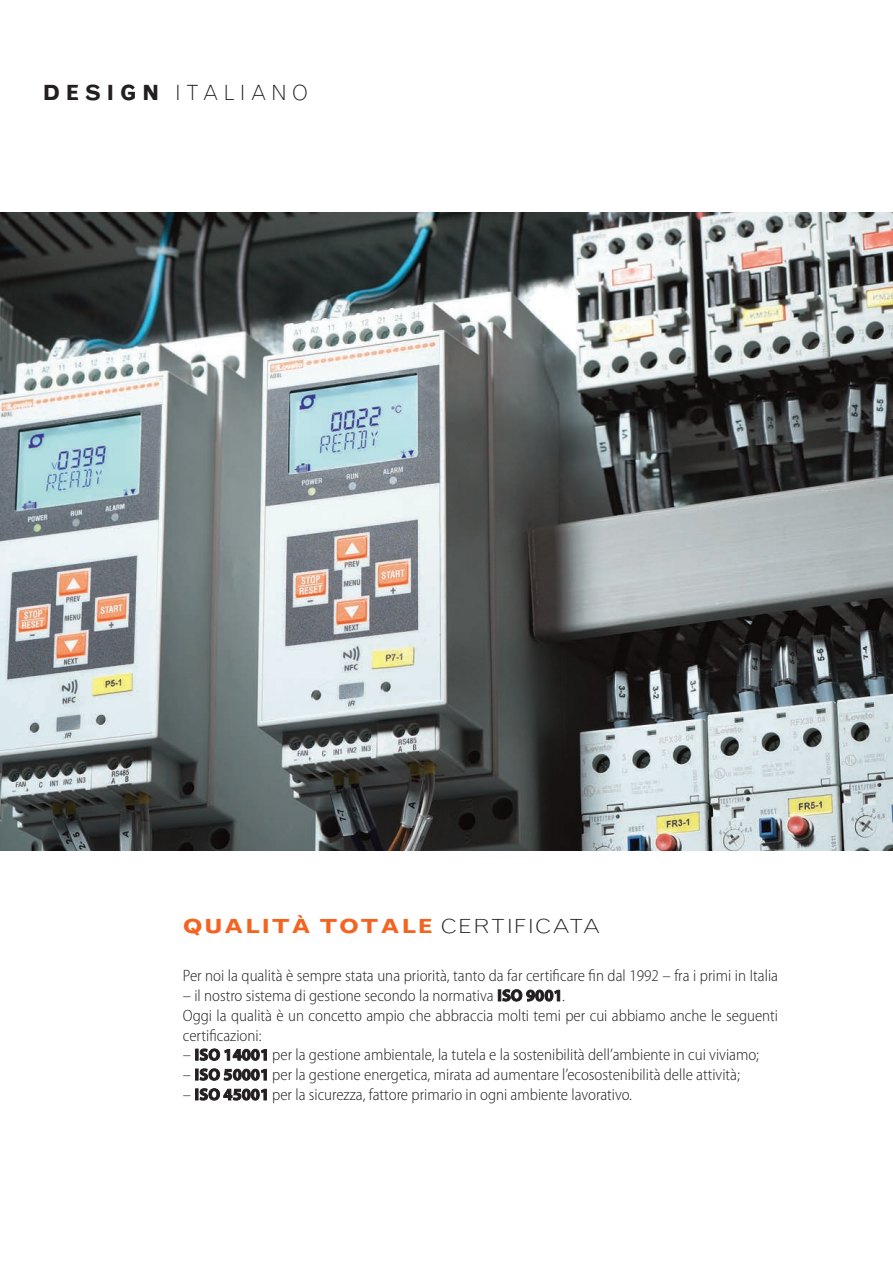
<style>
.page{position:relative;width:893px;height:1263px;background:#fff}
.page>*{position:absolute;margin:0;border:0;box-sizing:border-box;transform-origin:0 0}
.t1{font:300 21px "Grotesque";letter-spacing:.23em;color:#231f20}
.t2{font:700 19.5px "Grotesque";letter-spacing:.05em;color:#f36421;scale:1.2 1}
.t3{font:300 semi-condensed 16.5px/19.8px "Myriad Pro";color:#231f20}
.s1{font-weight:700}
.s2{font-weight:300;color:#231f20}
.s3{font-weight:700;font-stretch:normal}
</style>
<div class="page">
<img style="left:0;top:213px;width:893px;height:637px">
<p class="t1" style="left:43px;top:85px;width:267px"><span class="s1">DESIGN</span> ITALIANO</p>
<p class="t2" style="left:183px;top:919px;width:349px">QUALITÀ TOTALE <span class="s2">CERTIFICATA</span></p>
<p class="t3" style="left:183px;top:967px;width:597px">Per noi la qualità è sempre stata una priorità, tanto da far certificare fin dal 1992 – fra i primi in Italia</p>
<p class="t3" style="left:183px;top:987px;width:597px">– il nostro sistema di gestione secondo la normativa <span class="s3">ISO 9001</span>.<br>oggi la qualità è un concetto ampio che abbraccia molti temi per cui abbiamo anche le seguenti certificazioni:</p>
<p class="t3" style="left:183px;top:1046px;width:578px">– <span class="s3">ISO 14001</span> per la gestione ambientale, la tutela e la sostenibilità dell’ambiente in cui viviamo;</p>
<p class="t3" style="left:183px;top:1066px;width:559px">– <span class="s3">ISO 50001</span> per la gestione energetica, mirata ad aumentare l’ecosostenibilità delle attività;</p>
<p class="t3" style="left:183px;top:1086px;width:451px">– <span class="s3">ISO 45001</span> per la sicurezza, fattore primario in ogni ambiente lavorativo.</p>
</div>
